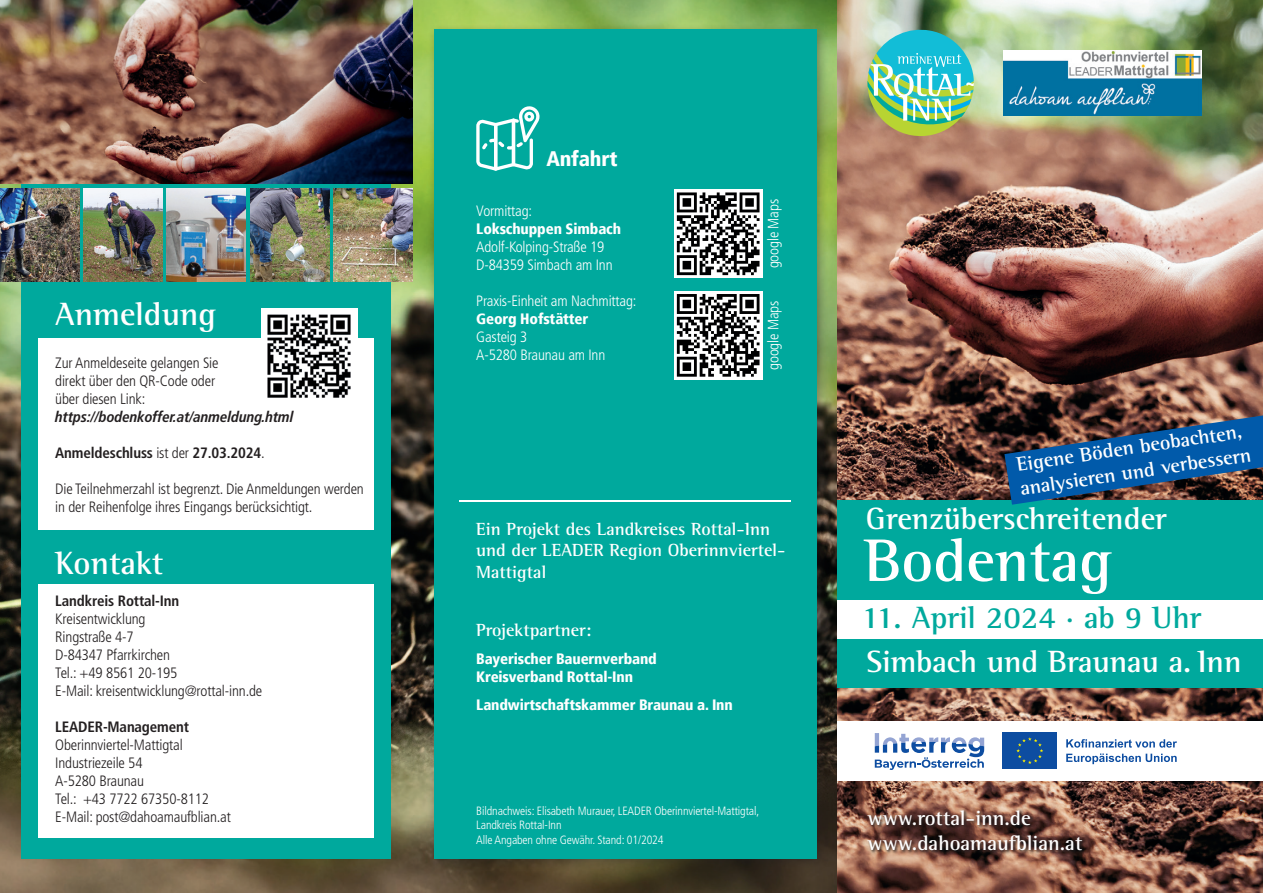
<style>
.page{position:relative;width:1263px;height:893px;background:#fff}
.page>*{position:absolute;margin:0;border:0;box-sizing:border-box;transform-origin:0 0}
.t1{font:700 61.5px "Rotis Semi Serif Std";color:#fff}
.t2{font:700 33px "Rotis Semi Serif Std";color:#fff}
.t3{font:700 31.5px "Rotis Semi Serif Std";letter-spacing:-.005em;color:#fff}
.t4{font:700 31.5px "Rotis Semi Serif Std";color:#00a99d}
.t5{font:700 21px/25.3px "Rotis Semi Serif Std";color:#fff}
.t6{font:900 condensed 21px "Frutiger";letter-spacing:-.01em;color:#fff}
.t7{font:700 20.25px/24.3px "Rotis Semi Serif Std";color:#fff}
.t8{font:700 18px/21.6px "Rotis Semi Serif Std";color:#fff}
.t9{font:300 condensed 15px/18px "Frutiger";letter-spacing:-.01em;color:#231f20}
.t10{font:300 condensed 15px/18px "Frutiger";letter-spacing:-.01em;color:#fff}
.t11{font:900 condensed 15px/18px "Frutiger";letter-spacing:-.01em;color:#fff}
.t12{font:700 condensed 15px "Frutiger LT Pro";letter-spacing:-.01em;color:#231f20}
.t13{font:italic 700 condensed 15px "Frutiger LT Pro";letter-spacing:-.01em;color:#231f20}
.t14{font:300 condensed 12px/14.4px "Frutiger";letter-spacing:-.01em;color:#fff}
.s1{font-family:"Frutiger";font-weight:300}
</style>
<div class="page">
<img style="left:0;top:0;width:838px;height:893px">
<img style="left:838px;top:0;width:425px;height:501px">
<img style="left:838px;top:688px;width:425px;height:205px">
<div style="left:21px;top:0;width:370px;height:859px;background:#00a99d"></div>
<div style="left:38px;top:338px;width:336px;height:191px;background:#fff"></div>
<div style="left:38px;top:585px;width:336px;height:253px;background:#fff"></div>
<div style="left:428px;top:24px;width:400px;height:847px;background:#231f20;opacity:.4"></div>
<div style="left:434px;top:30px;width:382px;height:829px;background:#00a99d"></div>
<img style="left:1004px;top:51px;width:197px;height:64px">
<svg style="left:674px;top:291px;width:88px;height:88px"></svg>
<svg style="left:677px;top:294px;width:82px;height:83px"></svg>
<svg style="left:674px;top:190px;width:88px;height:88px"></svg>
<svg style="left:677px;top:192px;width:82px;height:83px"></svg>
<svg style="left:476px;top:106px;width:63px;height:65px"></svg>
<img style="left:262px;top:308px;width:95px;height:90px">
<hr style="left:459px;top:501px;width:332px;height:1px;background:#fff">
<div style="left:838px;top:501px;width:425px;height:187px;background:#00a99d"></div>
<div style="left:838px;top:600px;width:425px;height:38px;background:#fff"></div>
<svg style="left:1004px;top:415px;width:259px;height:90px"></svg>
<svg style="left:866px;top:809px;width:169px;height:20px"></svg>
<svg style="left:866px;top:834px;width:220px;height:21px"></svg>
<img style="left:867px;top:30px;width:107px;height:106px">
<div style="left:838px;top:721px;width:425px;height:60px;background:#fff"></div>
<img style="left:0;top:0;width:412px;height:184px">
<img style="left:0;top:188px;width:79px;height:94px">
<img style="left:167px;top:188px;width:79px;height:94px">
<img style="left:83px;top:188px;width:79px;height:94px">
<img style="left:250px;top:188px;width:79px;height:94px">
<img style="left:333px;top:188px;width:79px;height:94px">
<div style="left:1002px;top:732px;width:55px;height:37px;background:#0d4da1"></div>
<svg style="left:1016px;top:737px;width:27px;height:27px"></svg>
<svg style="left:1066px;top:739px;width:111px;height:25px"></svg>
<svg style="left:875px;top:733px;width:109px;height:37px"></svg>
<h2 class="t2" style="left:55px;top:294px;width:162px">Anmeldung</h2>
<p class="t9" style="left:55px;top:354px;width:165px">Zur Anmeldeseite gelangen Sie direkt über den QR-Code oder über diesen Link:</p>
<p class="t13" style="left:55px;top:408px;width:240px">https://bodenkoffer.at/anmeldung.html</p>
<p class="t12" style="left:55px;top:444px;width:211px">Anmeldeschluss <span class="s1">ist der</span> 27.03.2024<span class="s1">.</span></p>
<p class="t9" style="left:55px;top:480px;width:310px">Die Teilnehmerzahl ist begrenzt. Die Anmeldungen werden in der Reihenfolge ihres Eingangs berücksichtigt.</p>
<h2 class="t2" style="left:55px;top:543px;width:110px">Kontakt</h2>
<p class="t12" style="left:55px;top:592px;width:126px">Landkreis Rottal-Inn</p>
<p class="t9" style="left:55px;top:610px;width:208px">Kreisentwicklung<br>Ringstraße 4-7<br>D-84347 Pfarrkirchen<br>Tel.: +49 8561 20-195<br>E-Mail: kreisentwicklung@rottal-inn.de</p>
<p class="t12" style="left:55px;top:718px;width:135px">LEADER-Management</p>
<p class="t9" style="left:55px;top:736px;width:177px">Oberinnviertel-Mattigtal<br>Industriezeile 54<br>A-5280 Braunau<br>Tel.: +43 7722 67350-8112<br>E-Mail: post@dahoamaufblian.at</p>
<h3 class="t6" style="left:546px;top:146px;width:73px">Anfahrt</h3>
<p class="t10" style="left:476px;top:202px;width:57px">Vormittag:</p>
<p class="t11" style="left:476px;top:220px;width:146px">Lokschuppen Simbach</p>
<p class="t10" style="left:476px;top:238px;width:138px">Adolf-Kolping-Straße 19<br>D-84359 Simbach am Inn</p>
<p class="t10" style="left:476px;top:292px;width:162px">Praxis-Einheit am Nachmittag:</p>
<p class="t11" style="left:476px;top:310px;width:114px">Georg Hofstätter</p>
<p class="t10" style="left:476px;top:328px;width:131px">Gasteig 3<br>A-5280 Braunau am Inn</p>
<p class="t10" style="left:764px;top:268px;width:71px;rotate:-90deg">google Maps</p>
<p class="t10" style="left:764px;top:370px;width:71px;rotate:-90deg">google Maps</p>
<p class="t8" style="left:476px;top:518px;width:311px">Ein Projekt des Landkreises Rottal-Inn und der LEADER Region Oberinnviertel-<br>Mattigtal</p>
<p class="t8" style="left:476px;top:619px;width:117px">Projektpartner:</p>
<p class="t11" style="left:476px;top:650px;width:182px">Bayerischer Bauernverband<br>Kreisverband Rottal-Inn</p>
<p class="t11" style="left:476px;top:696px;width:258px">Landwirtschaftskammer Braunau a. Inn</p>
<p class="t14" style="left:476px;top:804px;width:284px">Bildnachweis: Elisabeth Murauer, LEADER Oberinnviertel-Mattigtal,<br>Landkreis Rottal-Inn<br>Alle Angaben ohne Gewähr. Stand: 01/2024</p>
<h3 class="t7" style="left:1015px;top:451px;width:235px;rotate:-8deg">Eigene Böden beobachten, analysieren und verbessern</h3>
<h3 class="t3" style="left:866px;top:500px;width:303px">Grenzüberschreitender</h3>
<h1 class="t1" style="left:864px;top:523px;width:250px">Bodentag</h1>
<h3 class="t4" style="left:861px;top:598px;width:341px">11. April 2024 · ab 9 Uhr</h3>
<h3 class="t3" style="left:866px;top:643px;width:377px">Simbach und Braunau a. Inn</h3>
<h3 class="t5" style="left:867px;top:805px;width:216px">www.rottal-inn.de www.dahoamaufblian.at</h3>
</div>
